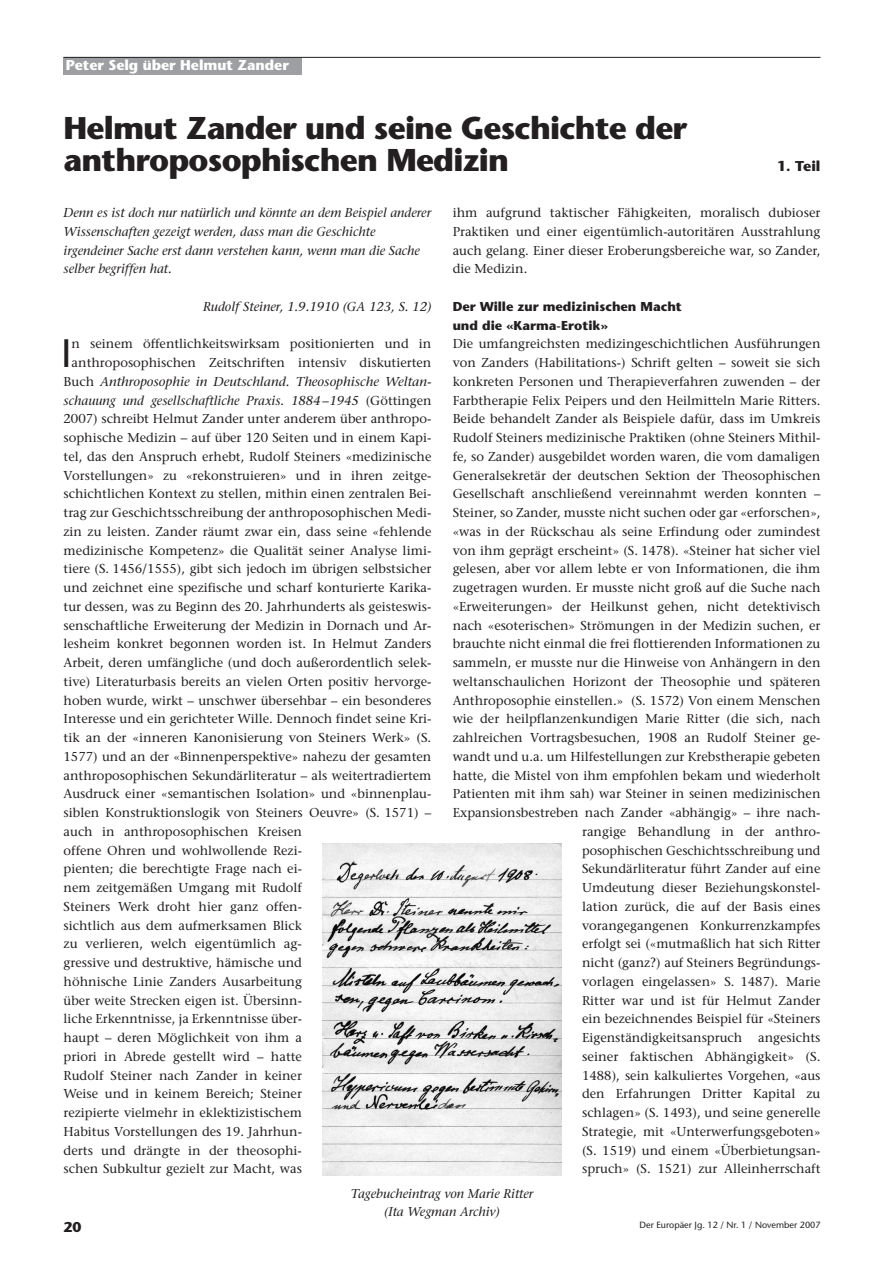
<style>
.page{position:relative;width:893px;height:1263px;background:#fff}
.page>*{position:absolute;margin:0;border:0;box-sizing:border-box;transform-origin:0 0}
.t1{font:39.6px "Stone Sans";color:#231f20}
.t2{font:700 31.5px/31.5px "Stone Sans";letter-spacing:-.025em;color:#231f20}
.t3{font:700 14.25px "Stone Sans";color:#fff}
.t4{font:700 14.25px "Stone Sans";color:#231f20}
.t5{font:12.9px/18.8px "Stone Serif";color:#231f20;text-align:justify}
.t6{font:italic 12.9px/18.8px "Stone Serif";color:#231f20}
.t7{font:700 12.9px/18.8px "Stone Sans";color:#231f20}
.t8{font:italic 12.75px/18px "Stone Serif";color:#231f20;text-align:center}
.t9{font:9px "Stone Sans";color:#231f20}
.s1{font-style:normal}
</style>
<div class="page">
<div style="left:64px;top:57px;width:238px;height:17px;background:#9d9fa2"></div>
<hr style="left:64px;top:57px;width:756px;height:1px;background:#231f20">
<img style="left:323px;top:843px;width:238px;height:332px">
<p class="t3" style="left:66px;top:60px;width:225px">Peter Selg über Helmut Zander</p>
<h2 class="t2" style="left:64px;top:116px;width:625px">Helmut Zander und seine Geschichte der anthroposophischen Medizin</h2>
<p class="t4" style="left:777px;top:160px;width:45px">1. Teil</p>
<p class="t6" style="left:64px;top:205px;width:369px">Denn es ist doch nur natürlich und könnte an dem Beispiel anderer Wissenschaften gezeigt werden, dass man die Geschichte irgendeiner Sache erst dann verstehen kann, wenn man die Sache selber begriffen hat.</p>
<p class="t6" style="left:203px;top:298px;width:230px">Rudolf Steiner, 1.9.1910 (GA 123, S. 12)</p>
<h1 class="t1" style="left:61px;top:338px;width:12px">I</h1>
<p class="t5" style="left:72px;top:336px;width:361px">n seinem öffentlichkeitswirksam positionierten und in</p>
<p class="t5" style="left:72px;top:355px;width:361px">anthroposophischen Zeitschriften intensiv diskutierten</p>
<p class="t6" style="left:64px;top:373px;width:369px"><span class="s1">Buch</span> Anthroposophie in Deutschland. Theosophische Weltan-</p>
<p class="t6" style="left:64px;top:392px;width:369px">schauung und gesellschaftliche Praxis. 1884 –1945 <span class="s1">(Göttingen</span></p>
<p class="t5" style="left:64px;top:411px;width:369px">2007) schreibt Helmut Zander unter anderem über anthropo-</p>
<p class="t5" style="left:64px;top:430px;width:369px">sophische Medizin – auf über 120 Seiten und in einem Kapi-</p>
<p class="t5" style="left:64px;top:448px;width:369px">tel, das den Anspruch erhebt, Rudolf Steiners «medizinische</p>
<p class="t5" style="left:64px;top:467px;width:369px">Vorstellungen» zu «rekonstruieren» und in ihren zeitge-</p>
<p class="t5" style="left:64px;top:486px;width:369px">schichtlichen Kontext zu stellen, mithin einen zentralen Bei-</p>
<p class="t5" style="left:64px;top:505px;width:369px">trag zur Geschichtsschreibung der anthroposophischen Medi-</p>
<p class="t5" style="left:64px;top:523px;width:369px">zin zu leisten. Zander räumt zwar ein, dass seine «fehlende</p>
<p class="t5" style="left:64px;top:542px;width:369px">medizinische Kompetenz» die Qualität seiner Analyse limi-</p>
<p class="t5" style="left:64px;top:561px;width:369px">tiere (S. 1456/1555), gibt sich jedoch im übrigen selbstsicher</p>
<p class="t5" style="left:64px;top:580px;width:369px">und zeichnet eine spezifische und scharf konturierte Karika-</p>
<p class="t5" style="left:64px;top:598px;width:369px">tur dessen, was zu Beginn des 20. Jahrhunderts als geisteswis-</p>
<p class="t5" style="left:64px;top:617px;width:369px">senschaftliche Erweiterung der Medizin in Dornach und Ar-</p>
<p class="t5" style="left:64px;top:636px;width:369px">lesheim konkret begonnen worden ist. In Helmut Zanders</p>
<p class="t5" style="left:64px;top:655px;width:369px">Arbeit, deren umfängliche (und doch außerordentlich selek-</p>
<p class="t5" style="left:64px;top:673px;width:369px">tive) Literaturbasis bereits an vielen Orten positiv hervorge-</p>
<p class="t5" style="left:64px;top:692px;width:369px">hoben wurde, wirkt – unschwer übersehbar – ein besonderes</p>
<p class="t5" style="left:64px;top:711px;width:369px">Interesse und ein gerichteter Wille. Dennoch findet seine Kri-</p>
<p class="t5" style="left:64px;top:730px;width:369px">tik an der «inneren Kanonisierung von Steiners Werk» (S.</p>
<p class="t5" style="left:64px;top:748px;width:369px">1577) und an der «Binnenperspektive» nahezu der gesamten</p>
<p class="t5" style="left:64px;top:767px;width:369px">anthroposophischen Sekundärliteratur – als weitertradiertem</p>
<p class="t5" style="left:64px;top:786px;width:369px">Ausdruck einer «semantischen Isolation» und «binnenplau-</p>
<p class="t5" style="left:64px;top:805px;width:369px">siblen Konstruktionslogik von Steiners Oeuvre» (S. 1571) –</p>
<p class="t5" style="left:64px;top:823px;width:240px">auch in anthroposophischen Kreisen</p>
<p class="t5" style="left:64px;top:842px;width:240px">offene Ohren und wohlwollende Rezi-</p>
<p class="t5" style="left:64px;top:861px;width:240px">pienten; die berechtigte Frage nach ei-</p>
<p class="t5" style="left:64px;top:880px;width:240px">nem zeitgemäßen Umgang mit Rudolf</p>
<p class="t5" style="left:64px;top:898px;width:240px">Steiners Werk droht hier ganz offen-</p>
<p class="t5" style="left:64px;top:917px;width:240px">sichtlich aus dem aufmerksamen Blick</p>
<p class="t5" style="left:64px;top:936px;width:240px">zu verlieren, welch eigentümlich ag-</p>
<p class="t5" style="left:64px;top:955px;width:240px">gressive und destruktive, hämische und</p>
<p class="t5" style="left:64px;top:973px;width:240px">höhnische Linie Zanders Ausarbeitung</p>
<p class="t5" style="left:64px;top:992px;width:240px">über weite Strecken eigen ist. Übersinn-</p>
<p class="t5" style="left:64px;top:1011px;width:240px">liche Erkenntnisse, ja Erkenntnisse über-</p>
<p class="t5" style="left:64px;top:1030px;width:240px">haupt – deren Möglichkeit von ihm a</p>
<p class="t5" style="left:64px;top:1048px;width:240px">priori in Abrede gestellt wird – hatte</p>
<p class="t5" style="left:64px;top:1067px;width:240px">Rudolf Steiner nach Zander in keiner</p>
<p class="t5" style="left:64px;top:1086px;width:240px">Weise und in keinem Bereich; Steiner</p>
<p class="t5" style="left:64px;top:1105px;width:240px">rezipierte vielmehr in eklektizistischem</p>
<p class="t5" style="left:64px;top:1123px;width:240px">Habitus Vorstellungen des 19. Jahrhun-</p>
<p class="t5" style="left:64px;top:1142px;width:240px">derts und drängte in der theosophi-</p>
<p class="t5" style="left:64px;top:1161px;width:240px">schen Subkultur gezielt zur Macht, was</p>
<p class="t5" style="left:453px;top:205px;width:369px">ihm aufgrund taktischer Fähigkeiten, moralisch dubioser Praktiken und einer eigentümlich-autoritären Ausstrahlung auch gelang. Einer dieser Eroberungsbereiche war, so Zander, die Medizin.</p>
<p class="t7" style="left:453px;top:298px;width:231px">Der Wille zur medizinischen Macht und die «Karma-Erotik»</p>
<p class="t5" style="left:453px;top:336px;width:369px;text-align:right">Die umfangreichsten medizingeschichtlichen Ausführungen von Zanders (Habilitations-) Schrift gelten – soweit sie sich konkreten Personen und Therapieverfahren zuwenden – der Farbtherapie Felix Peipers und den Heilmitteln Marie Ritters.<br>Beide behandelt Zander als Beispiele dafür, dass im Umkreis Rudolf Steiners medizinische Praktiken (ohne Steiners Mithil&shy;fe, so Zander) ausgebildet worden waren, die vom damaligen Generalsekretär der deutschen Sektion der Theosophischen Gesellschaft anschließend vereinnahmt werden konnten – Steiner, so Zander, musste nicht suchen oder gar «erforschen», «was in der Rückschau als seine Erfindung oder zumindest von ihm geprägt erscheint» (S. 1478). «Steiner hat sicher viel gelesen, aber vor allem lebte er von Informationen, die ihm zugetragen wurden. Er musste nicht groß auf die Suche nach «Erweiterungen» der Heilkunst gehen, nicht detektivisch nach «esoterischen» Strömungen in der Medizin suchen, er brauchte nicht einmal die frei flottierenden Informationen zu sammeln, er musste nur die Hinweise von Anhängern in den weltanschaulichen Horizont der Theosophie und späteren Anthroposophie einstellen.» (S. 1572) Von einem Menschen wie der heilpflanzenkundigen Marie Ritter (die sich, nach zahlreichen Vortragsbesuchen, 1908 an Rudolf Steiner ge&shy;wandt und u.a. um Hilfestellungen zur Krebstherapie gebeten hatte, die Mistel von ihm empfohlen bekam und wiederholt Patienten mit ihm sah) war Steiner in seinen medizinischen Expansionsbestreben nach Zander «abhängig» – ihre nach&shy;rangige Behandlung in der anthro-<br>posophischen Geschichtsschreibung und<br>Sekundärliteratur führt Zander auf eine<br>Umdeutung dieser Beziehungskonstel-<br>lation zurück, die auf der Basis eines<br>vorangegangenen Konkurrenzkampfes<br>erfolgt sei («mutmaßlich hat sich Ritter<br>nicht (ganz?) auf Steiners Begründungs-<br>vorlagen eingelassen» S. 1487). Marie<br>Ritter war und ist für Helmut Zander<br>ein bezeichnendes Beispiel für «Steiners Eigenständigkeitsanspruch angesichts<br>seiner faktischen Abhängigkeit» (S.<br>1488), sein kalkuliertes Vorgehen, «aus<br>den Erfahrungen Dritter Kapital zu<br>schlagen» (S. 1493), und seine generelle<br>Strategie, mit «Unterwerfungsgeboten»<br>(S. 1519) und einem «Überbietungsan-<br>spruch» (S. 1521) zur Alleinherrschaft</p>
<p class="t8" style="left:351px;top:1186px;width:184px">Tagebucheintrag von Marie Ritter (Ita Wegman Archiv)</p>
<p class="t4" style="left:64px;top:1222px;width:19px">20</p>
<p class="t9" style="left:640px;top:1222px;width:182px">Der Europäer Jg. 12 / Nr. 1 / November 2007</p>
</div>
